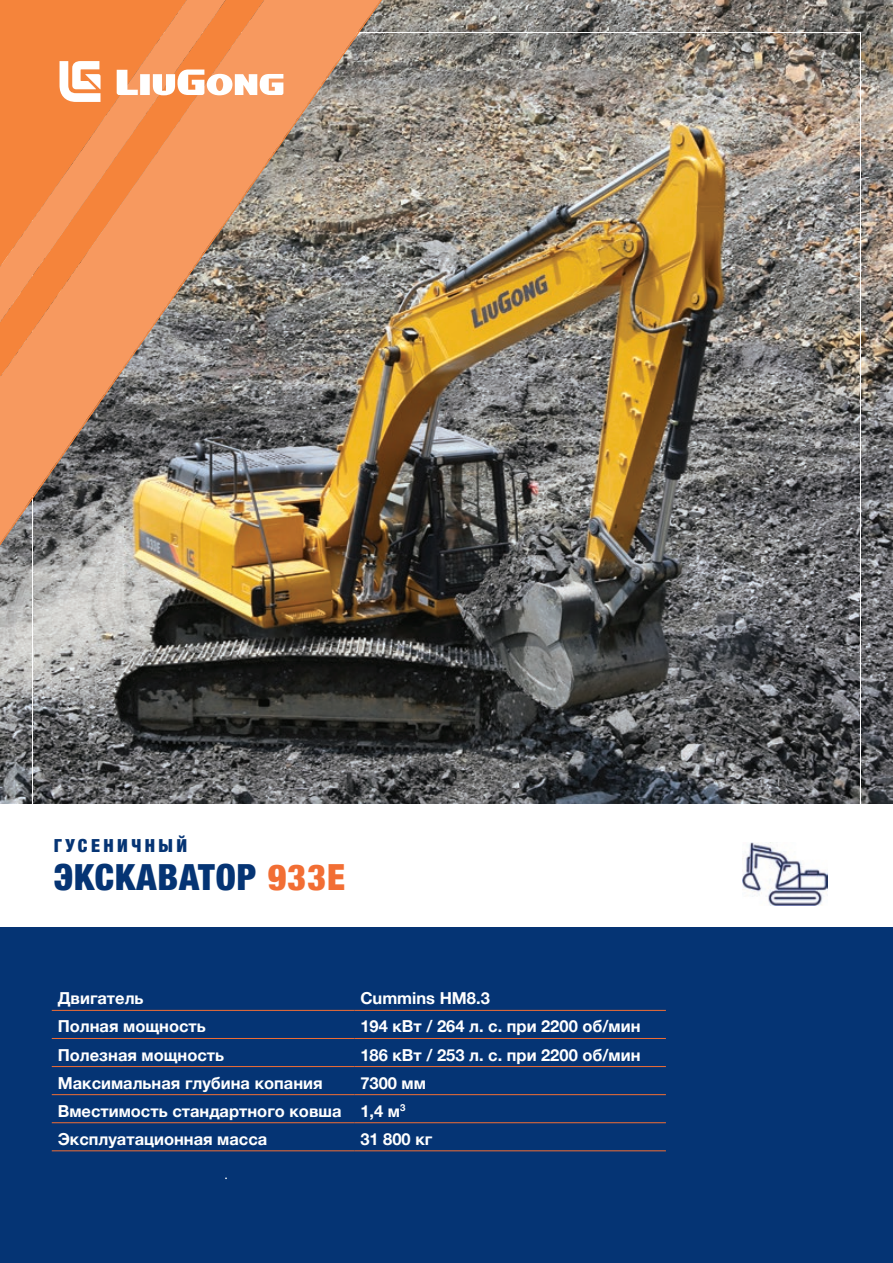
<style>
.page{position:relative;width:893px;height:1263px;background:#fff}
.page>*{position:absolute;margin:0;border:0;box-sizing:border-box;transform-origin:0 0}
.t1{font:900 condensed 36px "Helvetica Neue";letter-spacing:.03em;color:#053474}
.t2{font:900 condensed 18px "Helvetica Neue";letter-spacing:.19em;color:#053474}
.t3{font:700 16.5px "Helvetica Neue";color:#fff}
.s1{color:#f26e34}
</style>
<div class="page">
<img style="left:0;top:0;width:893px;height:928px">
<div style="left:0;top:928px;width:893px;height:335px;background:#053474"></div>
<img style="left:0;top:0;width:380px;height:543px">
<svg style="left:0;top:0;width:226px;height:322px;background:#f08d4f"></svg>
<svg style="left:60px;top:61px;width:41px;height:41px"></svg>
<svg style="left:117px;top:70px;width:166px;height:25px"></svg>
<hr style="left:52px;top:1010px;width:302px;height:1px;background:#f26e34">
<hr style="left:354px;top:1010px;width:312px;height:1px;background:#f26e34">
<hr style="left:52px;top:1038px;width:302px;height:1px;background:#f26e34">
<hr style="left:354px;top:1038px;width:312px;height:1px;background:#f26e34">
<hr style="left:52px;top:1066px;width:302px;height:1px;background:#f26e34">
<hr style="left:354px;top:1066px;width:312px;height:1px;background:#f26e34">
<hr style="left:52px;top:1094px;width:302px;height:1px;background:#f26e34">
<hr style="left:354px;top:1094px;width:312px;height:1px;background:#f26e34">
<hr style="left:52px;top:1122px;width:302px;height:1px;background:#f26e34">
<hr style="left:354px;top:1122px;width:312px;height:1px;background:#f26e34">
<hr style="left:52px;top:1150px;width:302px;height:1px;background:#f26e34">
<hr style="left:354px;top:1150px;width:312px;height:1px;background:#f26e34">
<img style="left:742px;top:843px;width:86px;height:63px">
<h2 class="t2" style="left:54px;top:831px;width:135px">ГУСЕНИЧНЫЙ</h2>
<h2 class="t1" style="left:54px;top:847px;width:293px">ЭКСКАВАТОР <span class="s1">933E</span></h2>
<p class="t3" style="left:58px;top:985px;width:87px">Двигатель</p>
<p class="t3" style="left:360px;top:985px;width:131px">Cummins HM8.3</p>
<p class="t3" style="left:58px;top:1014px;width:150px">Полная мощность</p>
<p class="t3" style="left:360px;top:1014px;width:282px">194 кВт / 264 л. с. при 2200 об/мин</p>
<p class="t3" style="left:58px;top:1042px;width:168px">Полезная мощность</p>
<p class="t3" style="left:360px;top:1042px;width:282px">186 кВт / 253 л. с. при 2200 об/мин</p>
<p class="t3" style="left:58px;top:1070px;width:266px">Максимальная глубина копания</p>
<p class="t3" style="left:360px;top:1070px;width:67px">7300 мм</p>
<p class="t3" style="left:58px;top:1098px;width:285px">Вместимость стандартного ковша</p>
<p class="t3" style="left:360px;top:1098px;width:47px">1,4 м<sup>3</sup></p>
<p class="t3" style="left:58px;top:1126px;width:211px">Эксплуатационная масса</p>
<p class="t3" style="left:360px;top:1126px;width:73px">31 800 кг</p>
</div>
